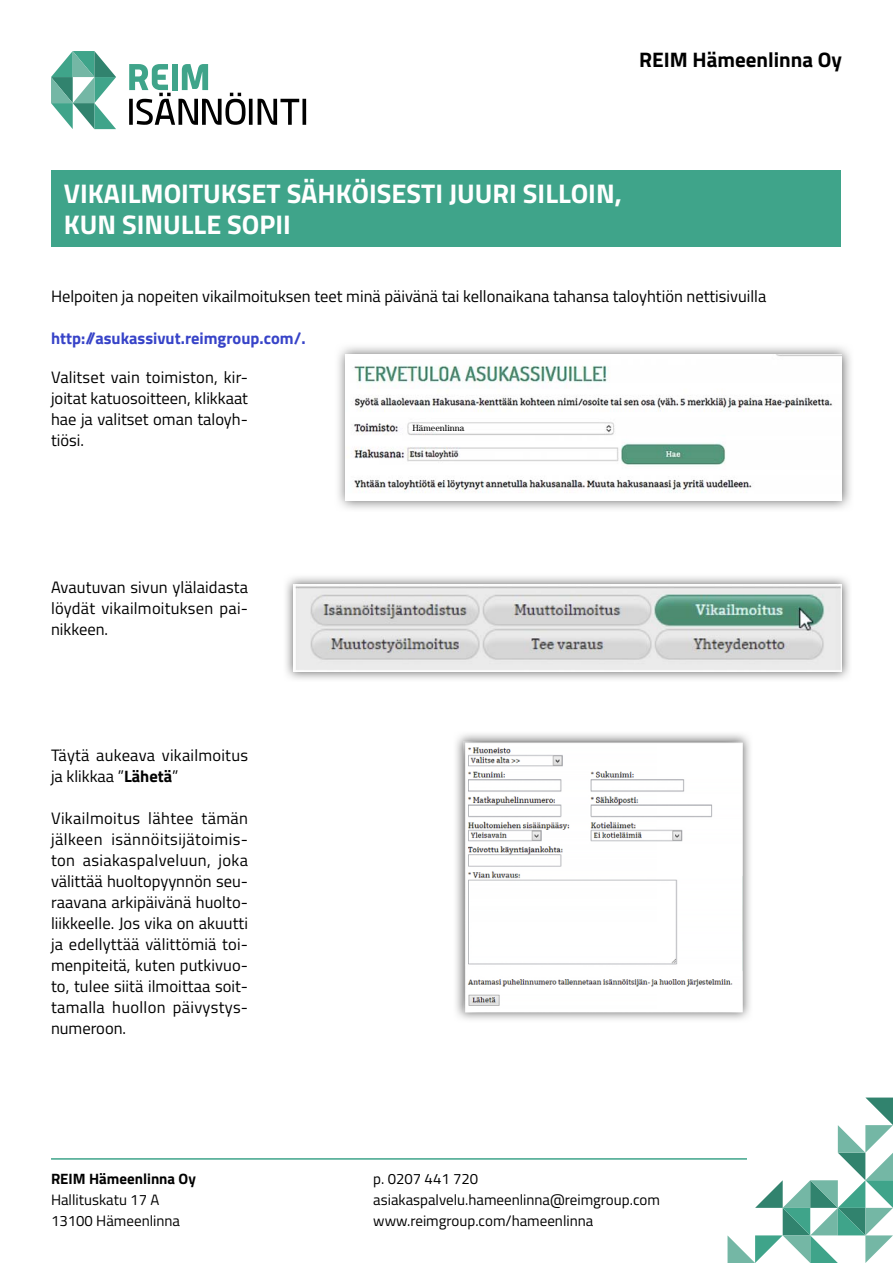
<style>
.page{position:relative;width:893px;height:1263px;background:#fff}
.page>*{position:absolute;margin:0;border:0;box-sizing:border-box;transform-origin:0 0}
.t1{font:700 27px/31px "Titillium";color:#fff}
.t2{font:700 21px "Titillium";color:#000}
.t3{font:16.5px/21px "Titillium";color:#000;text-align:justify}
.t4{font:700 16.5px "Titillium";color:#3743c8}
.t5{font:15px/21px "Titillium";color:#000}
.t6{font:700 15px "Titillium";color:#000}
.t7{font:9px "Century";color:#000}
.s1{font-weight:700}
</style>
<div class="page">
<div style="left:51px;top:170px;width:790px;height:77px;background:#3fa48a"></div>
<svg style="left:249px;top:99px;width:4px;height:26px"></svg>
<svg style="left:258px;top:99px;width:41px;height:26px"></svg>
<svg style="left:302px;top:99px;width:4px;height:26px"></svg>
<svg style="left:129px;top:64px;width:117px;height:61px"></svg>
<svg style="left:51px;top:51px;width:65px;height:78px"></svg>
<svg style="left:727px;top:1097px;width:166px;height:166px"></svg>
<hr style="left:51px;top:1158px;width:696px;height:2px;background:#3fa48a">
<img style="left:286px;top:577px;width:564px;height:103px">
<img style="left:293px;top:584px;width:549px;height:88px">
<img style="left:456px;top:734px;width:294px;height:286px">
<img style="left:463px;top:741px;width:279px;height:271px">
<img style="left:338px;top:347px;width:513px;height:162px">
<img style="left:346px;top:354px;width:496px;height:146px">
<div style="left:412px;top:424px;width:31px;height:8px;background:#fff"></div>
<p class="t2" style="left:639px;top:52px;width:204px">REIM Hämeenlinna Oy</p>
<h1 class="t1" style="left:64px;top:181px;width:559px">VIKAILMOITUKSET SÄHKÖISESTI JUURI SILLOIN,<br>KUN SINULLE SOPII</h1>
<p class="t3" style="left:51px;top:288px;width:717px">Helpoiten ja nopeiten vikailmoituksen teet minä päivänä tai kellonaikana tahansa taloyhtiön nettisivuilla</p>
<p class="t4" style="left:51px;top:332px;width:256px">http://asukassivut.reimgroup.com/.</p>
<p class="t3" style="left:51px;top:368px;width:199px">Valitset vain toimiston, kir&shy;joitat katuosoitteen, klikkaat hae ja valitset oman taloyh&shy;tiösi.</p>
<p class="t3" style="left:51px;top:578px;width:199px">Avautuvan sivun ylälaidasta löydät vikailmoituksen pai&shy;nikkeen.</p>
<p class="t3" style="left:51px;top:746px;width:199px">Täytä aukeava vikailmoitus ja klikkaa ”<span class="s1">Lähetä</span>”</p>
<p class="t3" style="left:51px;top:809px;width:199px">Vikailmoitus lähtee tämän jälkeen isännöitsijätoimis&shy;ton asiakaspalveluun, joka välittää huoltopyynnön seu&shy;raavana arkipäivänä huolto&shy;liikkeelle. Jos vika on akuutti ja edellyttää välittömiä toi&shy;menpiteitä, kuten putkivuo&shy;to, tulee siitä ilmoittaa soit&shy;tamalla huollon päivystys&shy;numeroon.</p>
<p class="t6" style="left:51px;top:1173px;width:146px">REIM Hämeenlinna Oy</p>
<p class="t5" style="left:51px;top:1191px;width:131px">Hallituskatu 17 A<br>13100 Hämeenlinna</p>
<p class="t7" style="left:412px;top:425px;width:54px">Hämeenlinna</p>
<p class="t5" style="left:373px;top:1170px;width:288px">p. 0207 441 720 asiakaspalvelu.hameenlinna@reimgroup.com www.reimgroup.com/hameenlinna</p>
</div>
